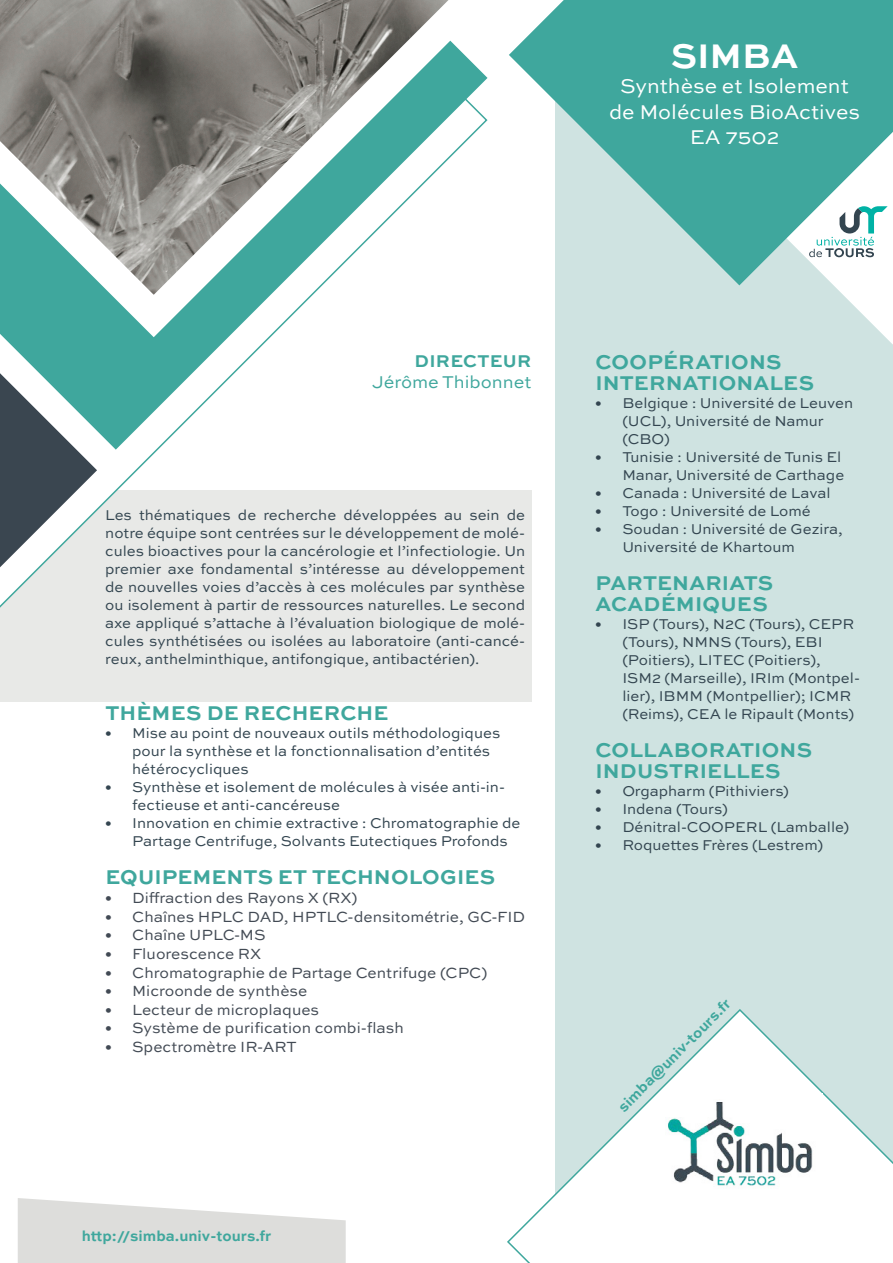
<style>
.page{position:relative;width:893px;height:1263px;background:#fff}
.page>*{position:absolute;margin:0;border:0;box-sizing:border-box;transform-origin:0 0}
.acronyme_du_labo{font:700 36px "Sweet Sans Pro";color:#fff}
.titre_vert{font:700 21px/21px "Sweet Sans Pro";letter-spacing:.01em;color:#3fa79d}
.nom_du_labo{font:21px/25.2px "Sweet Sans Pro";color:#fff;text-align:center}
.texte_chapeau{font:18px "Sweet Sans Pro";color:#3fa79d}
.titre_chapeau{font:700 18px "Sweet Sans Pro";letter-spacing:.02em;color:#3fa79d}
.t1{font:15.6px "Sweet Sans Pro";color:#424a54}
.paragraphe_classique{font:15px/18px "Sweet Sans Pro";color:#334550}
.lien_site_internet{font:700 15px "Sweet Sans Pro";color:#3fa79d}
.mail{font:700 15px "Sweet Sans Pro";color:#3fa79d}
</style>
<div class="page">
<div style="left:0;top:490px;width:531px;height:212px;background:#e8e9e7"></div>
<div style="left:556px;top:66px;width:337px;height:1197px;background:#cfe3e1"></div>
<svg style="left:24px;top:358px;width:226px;height:92px"></svg>
<svg style="left:0;top:373px;width:97px;height:194px"></svg>
<svg style="left:0;top:0;width:556px;height:358px"></svg>
<svg style="left:739px;top:285px;width:154px;height:59px"></svg>
<svg style="left:509px;top:0;width:384px;height:285px;fill:#3fa79d"></svg>
<svg style="left:507px;top:1008px;width:386px;height:255px"></svg>
<svg style="left:18px;top:1198px;width:328px;height:65px"></svg>
<img style="left:661px;top:1093px;width:161px;height:112px">
<p class="acronyme_du_labo" style="left:671px;top:29px;width:129px">SIMBA</p>
<p class="nom_du_labo" style="left:609px;top:73px;width:253px">Synthèse et Isolement de Molécules BioActives</p>
<p class="nom_du_labo" style="left:690px;top:123px;width:91px">EA 7502</p>
<p class="titre_chapeau" style="left:414px;top:347px;width:118px">DIRECTEUR</p>
<p class="texte_chapeau" style="left:372px;top:369px;width:161px">Jérôme Thibonnet</p>
<p class="paragraphe_classique" style="left:105px;top:505px;width:421px;text-align:justify">Les thématiques de recherche développées au sein de notre équipe sont centrées sur le développement de molé&shy;cules bioactives pour la cancérologie et l’infectiologie. Un premier axe fondamental s’intéresse au développement de nouvelles voies d’accès à ces molécules par synthèse ou isolement à partir de ressources naturelles. Le second axe appliqué s’attache à l’évaluation biologique de molé&shy;cules synthétisées ou isolées au laboratoire (anti-cancé&shy;reux, anthelminthique, antifongique, antibactérien).</p>
<p class="titre_vert" style="left:105px;top:702px;width:284px">THÈMES DE RECHERCHE</p>
<p class="paragraphe_classique" style="left:132px;top:724px;width:369px;text-indent:-27px">• Mise au point de nouveaux outils méthodologiques pour la synthèse et la fonctionnalisation d’entités hétérocycliques</p>
<p class="paragraphe_classique" style="left:132px;top:778px;width:374px;text-indent:-27px">• Synthèse et isolement de molécules à visée anti-in&shy;fectieuse et anti-cancéreuse</p>
<p class="paragraphe_classique" style="left:132px;top:814px;width:390px;text-indent:-27px">• Innovation en chimie extractive : Chromatographie de<br>Partage Centrifuge, Solvants Eutectiques Profonds</p>
<p class="titre_vert" style="left:105px;top:866px;width:391px">EQUIPEMENTS ET TECHNOLOGIES</p>
<p class="t1" style="left:105px;top:887px;width:254px">• Diffraction des Rayons X (RX)</p>
<p class="t1" style="left:105px;top:905px;width:421px">• Chaînes HPLC DAD, HPTLC-densitométrie, GC-FID</p>
<p class="t1" style="left:105px;top:924px;width:162px">• Chaîne UPLC-MS</p>
<p class="t1" style="left:105px;top:942px;width:158px">• Fluorescence RX</p>
<p class="t1" style="left:105px;top:961px;width:384px">• Chromatographie de Partage Centrifuge (CPC)</p>
<p class="t1" style="left:105px;top:980px;width:204px">• Microonde de synthèse</p>
<p class="t1" style="left:105px;top:998px;width:215px">• Lecteur de microplaques</p>
<p class="t1" style="left:105px;top:1017px;width:300px">• Système de purification combi-flash</p>
<p class="t1" style="left:105px;top:1036px;width:193px">• Spectromètre IR-ART</p>
<p class="lien_site_internet" style="left:82px;top:1224px;width:191px">http://simba.univ-tours.fr</p>
<p class="titre_vert" style="left:595px;top:350px;width:220px">COOPÉRATIONS<br>INTERNATIONALES</p>
<p class="paragraphe_classique" style="left:622px;top:393px;width:232px;text-indent:-27px">• Belgique : Université de Leuven (UCL), Université de Namur (CBO)</p>
<p class="paragraphe_classique" style="left:595px;top:447px;width:250px;text-align:right">• Tunisie : Université de Tunis El<br>Manar, Université de Carthage</p>
<p class="paragraphe_classique" style="left:595px;top:483px;width:237px">• Canada : Université de Laval</p>
<p class="paragraphe_classique" style="left:595px;top:501px;width:217px">• Togo : Université de Lomé</p>
<p class="paragraphe_classique" style="left:622px;top:519px;width:222px;text-indent:-27px">• Soudan : Université de Gezira,<br>Université de Khartoum</p>
<p class="titre_vert" style="left:595px;top:571px;width:179px">PARTENARIATS<br>ACADÉMIQUES</p>
<p class="paragraphe_classique" style="left:622px;top:614px;width:239px;text-indent:-27px">• ISP (Tours), N2C (Tours), CEPR (Tours), NMNS (Tours), EBI (Poitiers), LITEC (Poitiers),<br>ISM2 (Marseille), IRIm (Montpel&shy;lier), IBMM (Montpellier); ICMR (Reims), CEA le Ripault (Monts)</p>
<p class="titre_vert" style="left:595px;top:738px;width:218px">COLLABORATIONS<br>INDUSTRIELLES</p>
<p class="paragraphe_classique" style="left:595px;top:782px;width:195px">• Orgapharm (Pithiviers)</p>
<p class="paragraphe_classique" style="left:595px;top:800px;width:134px">• Indena (Tours)</p>
<p class="paragraphe_classique" style="left:595px;top:818px;width:256px">• Dénitral-COOPERL (Lamballe)</p>
<p class="paragraphe_classique" style="left:595px;top:836px;width:229px">• Roquettes Frères (Lestrem)</p>
<p class="mail" style="left:612px;top:1101px;width:154px;rotate:-45deg">simba@univ-tours.fr</p>
</div>
